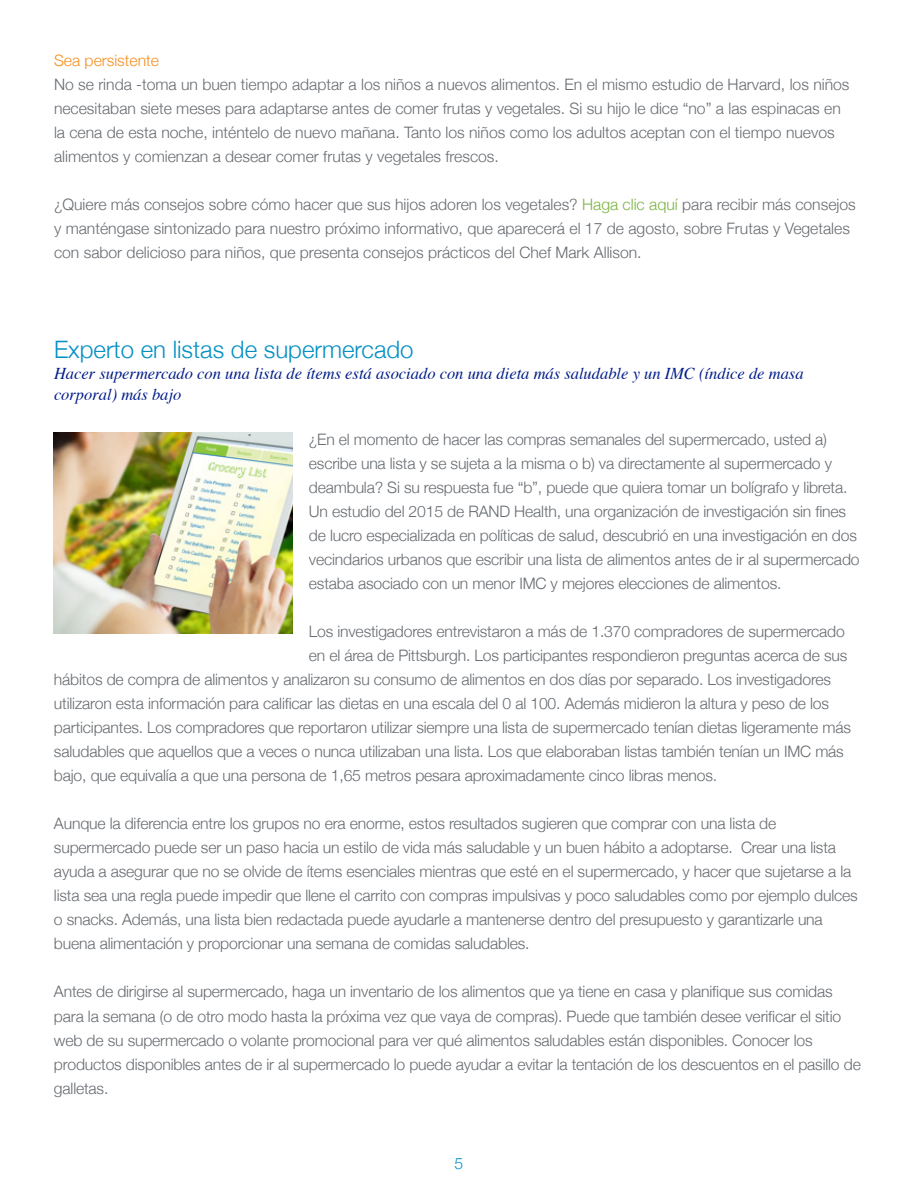
<style>
.page{position:relative;width:918px;height:1188px;background:#fff}
.page>*{position:absolute;margin:0;border:0;box-sizing:border-box;transform-origin:0 0}
.t1{font:300 24px "Helvetica Neue";color:#0590c5}
.t2{font:italic 16.5px/21px "Times";color:#001c88}
.t3{font:300 15.75px/24px "Helvetica Neue";letter-spacing:-.01em;color:#666b70}
.t4{font:300 15.75px "Helvetica Neue";color:#f68f1e}
.Main_Text_Body{font:300 15.75px "Helvetica Neue";color:#0590c5}
.s1{color:#7cb341}
</style>
<div class="page">
<img style="left:54px;top:433px;width:239px;height:201px">
<p class="t4" style="left:54px;top:47px;width:107px">Sea persistente</p>
<p class="t3" style="left:54px;top:71px;width:797px">No se rinda -toma un buen tiempo adaptar a los niños a nuevos alimentos. En el mismo estudio de Harvard, los niños necesitaban siete meses para adaptarse antes de comer frutas y vegetales. Si su hijo le dice “no” a las espinacas en la cena de esta noche, inténtelo de nuevo mañana. Tanto los niños como los adultos aceptan con el tiempo nuevos alimentos y comienzan a desear comer frutas y vegetales frescos.</p>
<p class="t3" style="left:54px;top:191px;width:803px">¿Quiere más consejos sobre cómo hacer que sus hijos adoren los vegetales? <span class="s1">Haga clic aquí</span> para recibir más consejos y manténgase sintonizado para nuestro próximo informativo, que aparecerá el 17 de agosto, sobre Frutas y Vegetales con sabor delicioso para niños, que presenta consejos prácticos del Chef Mark Allison.</p>
<p class="t1" style="left:54px;top:331px;width:361px">Experto en listas de supermercado</p>
<p class="t2" style="left:54px;top:362px;width:751px">Hacer supermercado con una lista de ítems está asociado con una dieta más saludable y un IMC (índice de masa corporal) más bajo</p>
<p class="t3" style="left:309px;top:427px;width:552px">¿En el momento de hacer las compras semanales del supermercado, usted a) escribe una lista y se sujeta a la misma o b) va directamente al supermercado y deambula? Si su respuesta fue “b”, puede que quiera tomar un bolígrafo y libreta.<br>Un estudio del 2015 de RAND Health, una organización de investigación sin fines de lucro especializada en políticas de salud, descubrió en una investigación en dos vecindarios urbanos que escribir una lista de alimentos antes de ir al supermercado estaba asociado con un menor IMC y mejores elecciones de alimentos.</p>
<p class="t3" style="left:309px;top:619px;width:538px">Los investigadores entrevistaron a más de 1.370 compradores de supermercado</p>
<p class="t3" style="left:309px;top:643px;width:540px">en el área de Pittsburgh. Los participantes respondieron preguntas acerca de sus</p>
<p class="t3" style="left:54px;top:667px;width:779px">hábitos de compra de alimentos y analizaron su consumo de alimentos en dos días por separado. Los investigadores</p>
<p class="t3" style="left:54px;top:691px;width:777px">utilizaron esta información para calificar las dietas en una escala del 0 al 100. Además midieron la altura y peso de los</p>
<p class="t3" style="left:54px;top:715px;width:798px">participantes. Los compradores que reportaron utilizar siempre una lista de supermercado tenían dietas ligeramente más</p>
<p class="t3" style="left:54px;top:739px;width:791px">saludables que aquellos que a veces o nunca utilizaban una lista. Los que elaboraban listas también tenían un IMC más</p>
<p class="t3" style="left:54px;top:763px;width:665px">bajo, que equivalía a que una persona de 1,65 metros pesara aproximadamente cinco libras menos.</p>
<p class="t3" style="left:54px;top:811px;width:805px">Aunque la diferencia entre los grupos no era enorme, estos resultados sugieren que comprar con una lista de supermercado puede ser un paso hacia un estilo de vida más saludable y un buen hábito a adoptarse. Crear una lista ayuda a asegurar que no se olvide de ítems esenciales mientras que esté en el supermercado, y hacer que sujetarse a la lista sea una regla puede impedir que llene el carrito con compras impulsivas y poco saludables como por ejemplo dulces o snacks. Además, una lista bien redactada puede ayudarle a mantenerse dentro del presupuesto y garantizarle una buena alimentación y proporcionar una semana de comidas saludables.</p>
<p class="t3" style="left:54px;top:979px;width:808px">Antes de dirigirse al supermercado, haga un inventario de los alimentos que ya tiene en casa y planifique sus comidas para la semana (o de otro modo hasta la próxima vez que vaya de compras). Puede que también desee verificar el sitio web de su supermercado o volante promocional para ver qué alimentos saludables están disponibles. Conocer los productos disponibles antes de ir al supermercado lo puede ayudar a evitar la tentación de los descuentos en el pasillo de galletas.</p>
<p class="Main_Text_Body" style="left:455px;top:1151px;width:10px">5</p>
</div>
